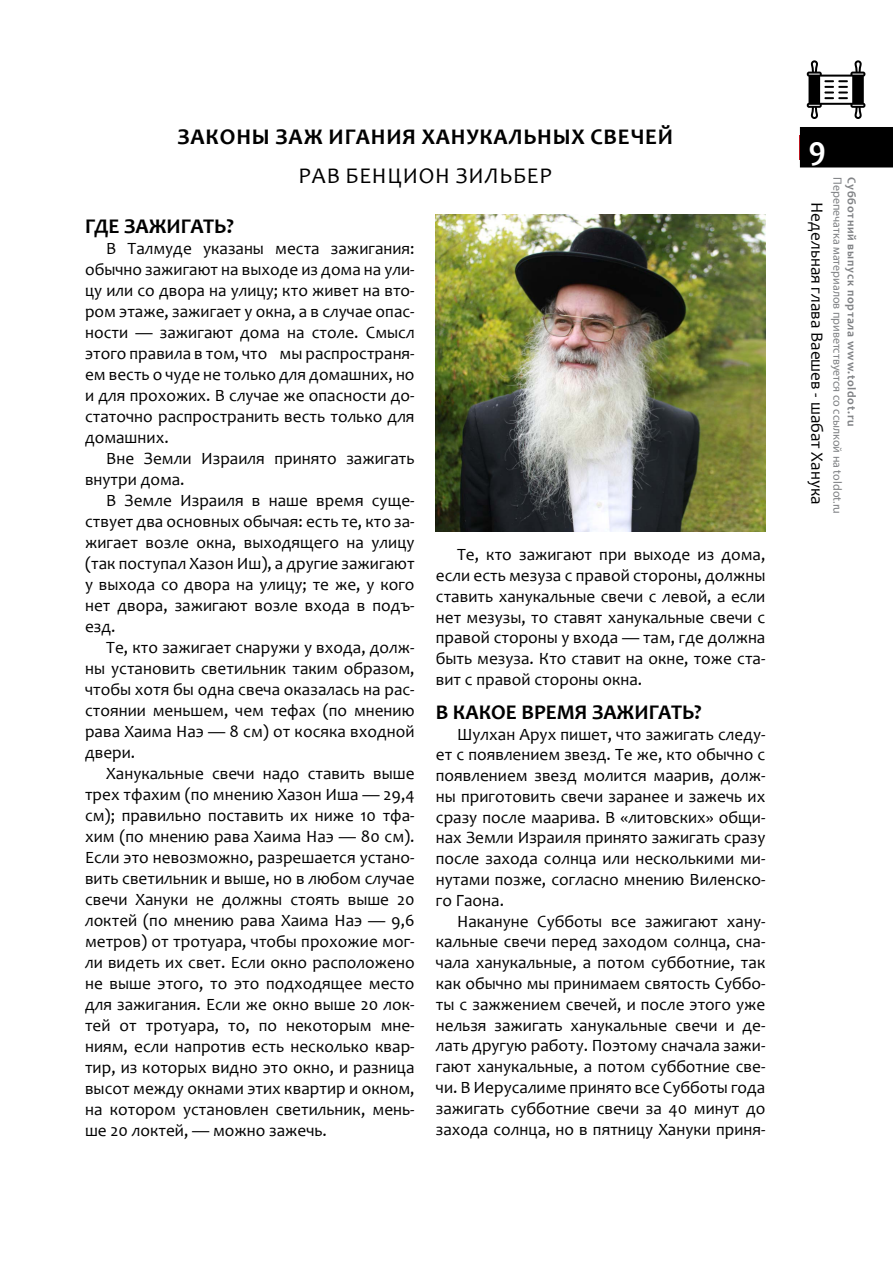
<style>
.page{position:relative;width:893px;height:1263px;background:#fff}
.page>*{position:absolute;margin:0;border:0;box-sizing:border-box;transform-origin:0 0}
.t1{font:700 33px "Candara";color:#fff}
.t2{font:700 22.5px "Candara";letter-spacing:.04em;color:#000}
.t3{font:22.5px "Candara";letter-spacing:.04em;color:#000}
.t4{font:700 21px "Candara";color:#000}
.t5{font:17.25px/21px "Candara";color:#000;text-align:justify}
.t6{font:12px "Myriad Pro";color:#808285}
.t7{font:700 12px "Candara";letter-spacing:.06em;color:#808285}
</style>
<div class="page">
<div style="left:800px;top:127px;width:93px;height:40px;background:#000"></div>
<svg style="left:807px;top:60px;width:58px;height:59px"></svg>
<img style="left:436px;top:214px;width:329px;height:317px">
<h2 class="t2" style="left:177px;top:122px;width:497px">ЗАКОНЫ ЗАЖ ИГАНИЯ ХАНУКАЛЬНЫХ СВЕЧЕЙ</h2>
<h2 class="t3" style="left:299px;top:161px;width:255px">РАВ БЕНЦИОН ЗИЛЬБЕР</h2>
<p class="t4" style="left:85px;top:213px;width:150px">ГДЕ ЗАЖИГАТЬ?</p>
<p class="t5" style="left:85px;top:238px;width:331px;text-indent:21px">В Талмуде указаны места зажигания: обычно зажигают на выходе из дома на ули&shy;цу или со двора на улицу; кто живет на вто&shy;ром этаже, зажигает у окна, а в случае опас&shy;ности — зажигают дома на столе. Смысл этого правила в том, что мы распространя&shy;ем весть о чуде не только для домашних, но и для прохожих. В случае же опасности до&shy;статочно распространить весть только для домашних.</p>
<p class="t5" style="left:85px;top:448px;width:331px;text-indent:21px">Вне Земли Израиля принято зажигать внутри дома.</p>
<p class="t5" style="left:85px;top:490px;width:331px;text-indent:21px">В Земле Израиля в наше время суще&shy;ствует два основных обычая: есть те, кто за&shy;жигает возле окна, выходящего на улицу (так поступал Хазон Иш), а другие зажигают у выхода со двора на улицу; те же, у кого нет двора, зажигают возле входа в подъ&shy;езд.</p>
<p class="t5" style="left:85px;top:637px;width:331px;text-indent:21px">Те, кто зажигает снаружи у входа, долж&shy;ны установить светильник таким образом, чтобы хотя бы одна свеча оказалась на рас&shy;стоянии меньшем, чем тефах (по мнению рава Хаима Наэ — 8 см) от косяка входной двери.</p>
<p class="t5" style="left:85px;top:763px;width:331px;text-indent:21px">Ханукальные свечи надо ставить выше трех тфахим (по мнению Хазон Иша — 29,4 см); правильно поставить их ниже 10 тфа&shy;хим (по мнению рава Хаима Наэ — 80 см).<br>Если это невозможно, разрешается устано&shy;вить светильник и выше, но в любом случае свечи Хануки не должны стоять выше 20 локтей (по мнению рава Хаима Наэ — 9,6 метров) от тротуара, чтобы прохожие мог&shy;ли видеть их свет. Если окно расположено не выше этого, то это подходящее место для зажигания. Если же окно выше 20 лок&shy;тей от тротуара, то, по некоторым мне&shy;ниям, если напротив есть несколько квар&shy;тир, из которых видно это окно, и разница высот между окнами этих квартир и окном, на котором установлен светильник, мень&shy;ше 20 локтей, — можно зажечь.</p>
<p class="t5" style="left:436px;top:544px;width:331px;text-indent:21px">Те, кто зажигают при выходе из дома, если есть мезуза с правой стороны, должны ставить ханукальные свечи с левой, а если нет мезузы, то ставят ханукальные свечи с правой стороны у входа — там, где должна быть мезуза. Кто ставит на окне, тоже ста&shy;вит с правой стороны окна.</p>
<p class="t4" style="left:436px;top:699px;width:267px">В КАКОЕ ВРЕМЯ ЗАЖИГАТЬ?</p>
<p class="t5" style="left:436px;top:723px;width:331px;text-indent:21px">Шулхан Арух пишет, что зажигать следу&shy;ет с появлением звезд. Те же, кто обычно с появлением звезд молится маарив, долж&shy;ны приготовить свечи заранее и зажечь их сразу после маарива. В «литовских» общи&shy;нах Земли Израиля принято зажигать сразу после захода солнца или несколькими ми&shy;нутами позже, согласно мнению Виленско&shy;го Гаона.</p>
<p class="t5" style="left:436px;top:910px;width:331px;text-indent:21px">Накануне Субботы все зажигают хану&shy;кальные свечи перед заходом солнца, сна&shy;чала ханукальные, а потом субботние, так как обычно мы принимаем святость Суббо&shy;ты с зажжением свечей, и после этого уже нельзя зажигать ханукальные свечи и де&shy;лать другую работу. Поэтому сначала зажи&shy;гают ханукальные, а потом субботние све&shy;чи. В Иерусалиме принято все Субботы года зажигать субботние свечи за 40 минут до захода солнца, но в пятницу Хануки приня-</p>
<h1 class="t1" style="left:808px;top:128px;width:19px">9</h1>
<p class="t5" style="left:828px;top:202px;width:304px;rotate:90deg">Недельная глава Ваешев - шабат Ханука</p>
<p class="t6" style="left:845px;top:177px;width:338px;rotate:90deg">Перепечатка материалов приветствуется со ссылкой на toldot.ru</p>
<p class="t7" style="left:859px;top:177px;width:251px;rotate:90deg">Субботний выпуск портала www.toldot.ru</p>
</div>
